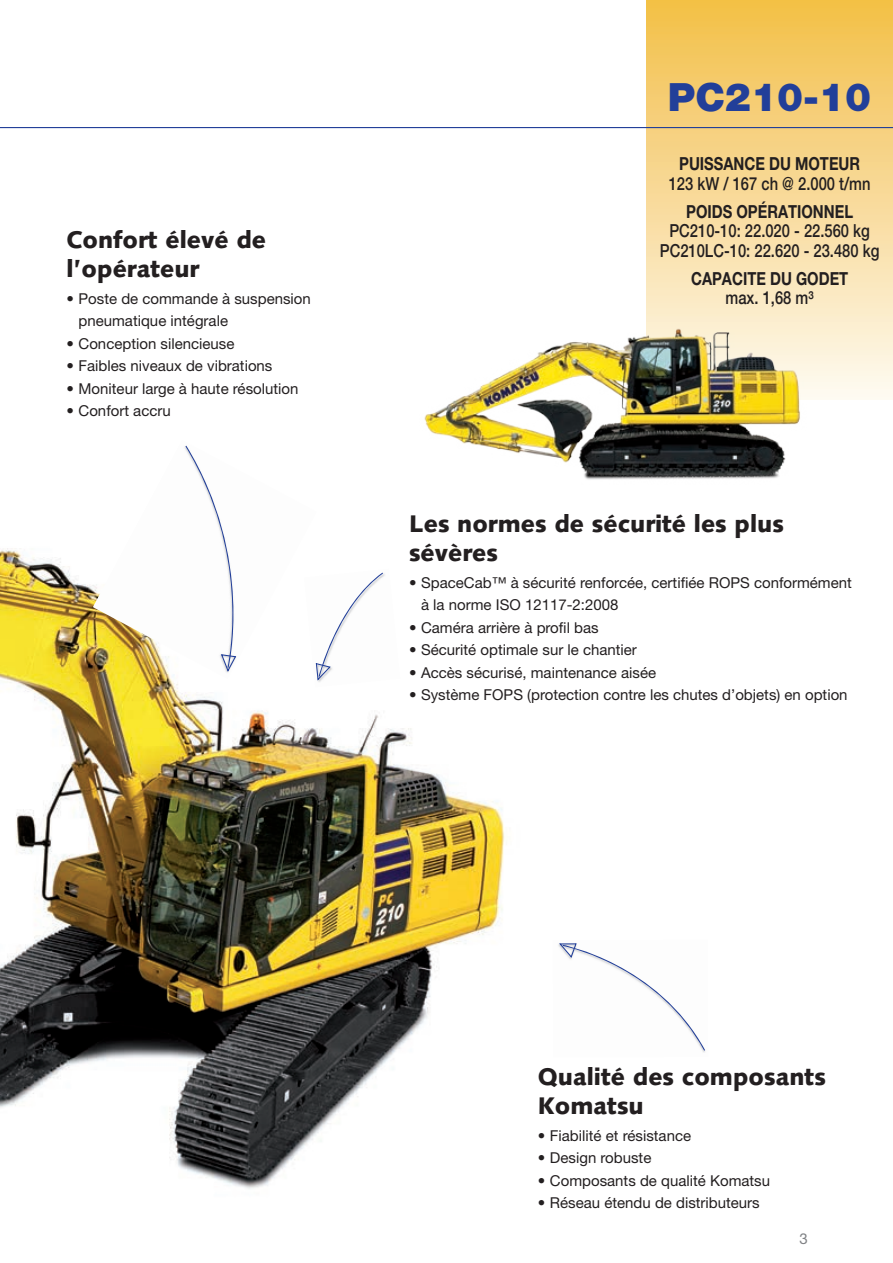
<style>
.page{position:relative;width:893px;height:1263px;background:#fff}
.page>*{position:absolute;margin:0;border:0;box-sizing:border-box;transform-origin:0 0}
.t1{font:900 39px "Helvetica Neue LT Pro";color:#223f99}
.t2{font:900 24px/28.8px "Syntax LTCE";color:#231f20}
.t3{font:500 18px/19.5px "Helvetica Neue LT Pro";color:#231f20;text-align:center;scale:.82 1}
.t4{font:700 18px "Helvetica Neue LT Pro";color:#231f20;scale:.82 1}
.t5{font:15px/22.5px "Helvetica Neue LT Pro";color:#231f20}
.t6{font:15px "Helvetica Neue LT Pro";color:#808285}
</style>
<div class="page">
<img style="left:0;top:548px;width:505px;height:641px">
<div style="left:646px;top:0;width:247px;height:400px;background:linear-gradient(to bottom,#f2be47,#fef9f0)"></div>
<hr style="left:0;top:127px;width:893px;height:1px;background:#223f99">
<img style="left:304px;top:569px;width:96px;height:118px">
<svg style="left:316px;top:573px;width:67px;height:107px"></svg>
<svg style="left:559px;top:943px;width:146px;height:108px"></svg>
<img style="left:93px;top:445px;width:224px;height:234px">
<svg style="left:185px;top:446px;width:70px;height:226px"></svg>
<img style="left:424px;top:323px;width:384px;height:157px">
<h2 class="t2" style="left:67px;top:225px;width:201px">Confort élevé de l’opérateur</h2>
<p class="t5" style="left:79px;top:287px;width:234px;text-indent:-12px">• Poste de commande à suspension pneumatique intégrale</p>
<p class="t5" style="left:67px;top:332px;width:169px">• Conception silencieuse</p>
<p class="t5" style="left:67px;top:354px;width:207px">• Faibles niveaux de vibrations</p>
<p class="t5" style="left:67px;top:377px;width:233px">• Moniteur large à haute résolution</p>
<p class="t5" style="left:67px;top:399px;width:106px">• Confort accru</p>
<h1 class="t1" style="left:668px;top:74px;width:205px">PC210-10</h1>
<p class="t4" style="left:679px;top:152px;width:222px">PUISSANCE DU MOTEUR</p>
<p class="t3" style="left:669px;top:173px;width:248px">123 kW / 167 ch @ 2.000 t/mn</p>
<p class="t4" style="left:686px;top:200px;width:205px">POIDS OPÉRATIONNEL</p>
<p class="t3" style="left:660px;top:221px;width:269px">PC210-10: 22.020 - 22.560 kg<br>PC210LC-10: 22.620 - 23.480 kg</p>
<p class="t4" style="left:691px;top:267px;width:193px">CAPACITE DU GODET</p>
<p class="t3" style="left:726px;top:288px;width:109px">max. 1,68 m³</p>
<h2 class="t2" style="left:409px;top:509px;width:376px">Les normes de sécurité les plus sévères</h2>
<p class="t5" style="left:421px;top:571px;width:432px;text-indent:-12px">• SpaceCab™ à sécurité renforcée, certifiée ROPS conformément à la norme ISO 12117-2:2008</p>
<p class="t5" style="left:409px;top:616px;width:191px">• Caméra arrière à profil bas</p>
<p class="t5" style="left:409px;top:638px;width:229px">• Sécurité optimale sur le chantier</p>
<p class="t5" style="left:409px;top:661px;width:249px">• Accès sécurisé, maintenance aisée</p>
<p class="t5" style="left:409px;top:683px;width:440px">• Système FOPS (protection contre les chutes d’objets) en option</p>
<h2 class="t2" style="left:538px;top:1063px;width:289px">Qualité des composants<br>Komatsu</h2>
<p class="t5" style="left:538px;top:1124px;width:155px">• Fiabilité et résistance</p>
<p class="t5" style="left:538px;top:1146px;width:115px">• Design robuste</p>
<p class="t5" style="left:538px;top:1169px;width:234px">• Composants de qualité Komatsu</p>
<p class="t5" style="left:538px;top:1191px;width:223px">• Réseau étendu de distributeurs</p>
<p class="t6" style="left:800px;top:1229px;width:10px">3</p>
</div>
